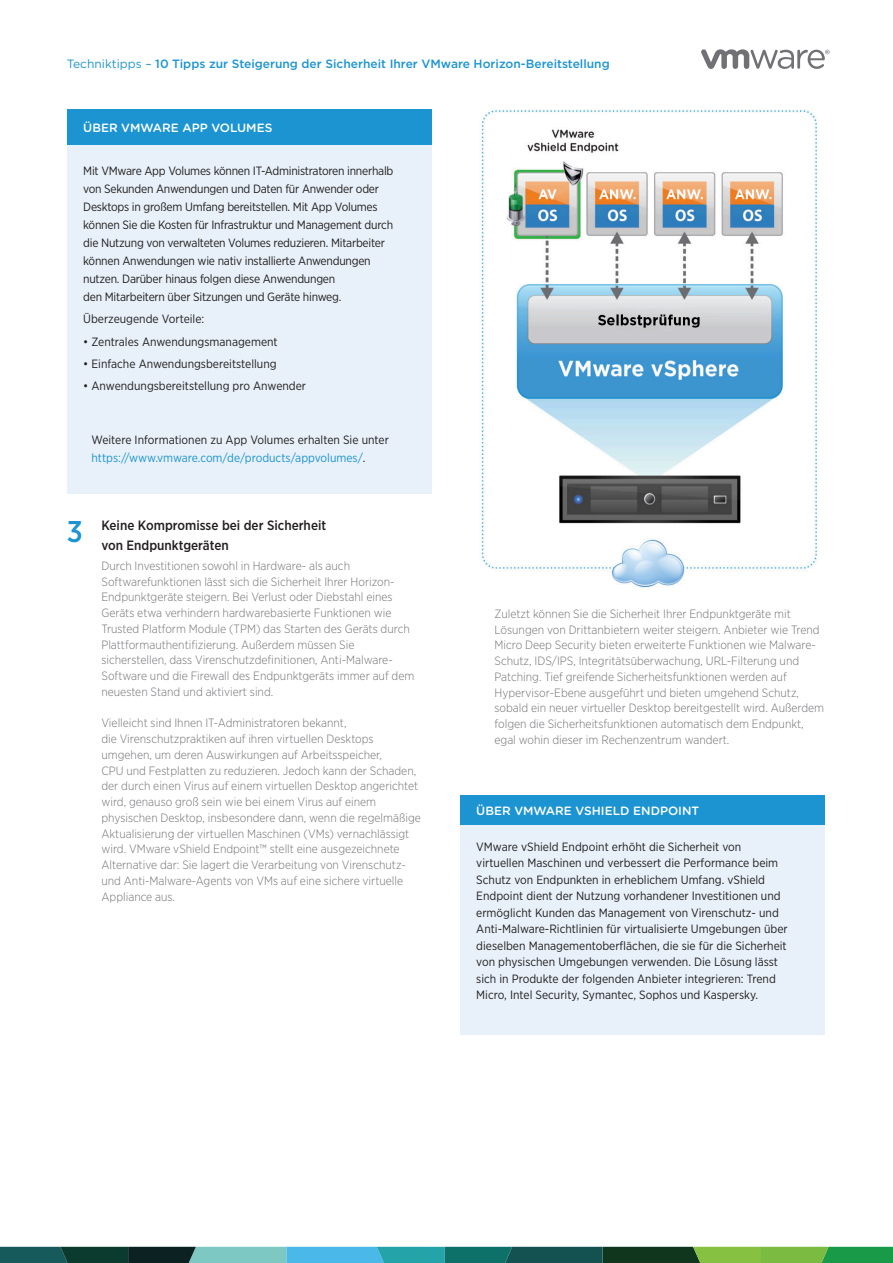
<style>
.page{position:relative;width:893px;height:1263px;background:#fff}
.page>*{position:absolute;margin:0;border:0;box-sizing:border-box;transform-origin:0 0}
.t1{font:500 30px "Gotham Narrow";color:#1c94d2}
.t2{font:500 13.5px/19.5px "Gotham Narrow";color:#231f20}
._6bT_Subhead_Number{font:300 12px/15.8px "Gotham Narrow";color:#717074}
.t3{font:12px/16.5px "Gotham Narrow";color:#231f20}
.t4{font:12px/18px "Gotham Narrow";letter-spacing:-.02em;color:#231f20}
._2aT_Small_Title{font:500 12px "Gotham";color:#1c94d2}
.t5{font:500 12px "Gotham Rounded";color:#fff}
.s1{font-weight:400}
.s2{color:#1c94d2}
</style>
<div class="page">
<svg style="left:0;top:1247px;width:893px;height:16px;background:#347e67"></svg>
<img style="left:481px;top:109px;width:336px;height:479px">
<div style="left:460px;top:817px;width:365px;height:218px;background:#e8f1f9"></div>
<div style="left:460px;top:795px;width:365px;height:29px;background:#1c94d2"></div>
<div style="left:67px;top:136px;width:365px;height:358px;background:#e8f1f9"></div>
<div style="left:67px;top:109px;width:365px;height:36px;background:#1c94d2"></div>
<svg style="left:701px;top:49px;width:129px;height:20px"></svg>
<p class="_2aT_Small_Title" style="left:67px;top:56px;width:544px"><span class="s1">Techniktipps –</span> 10 Tipps zur Steigerung der Sicherheit Ihrer VMware Horizon-Bereitstellung</p>
<p class="t5" style="left:83px;top:119px;width:191px">ÜBER VMWARE APP VOLUMES</p>
<p class="t4" style="left:83px;top:162px;width:312px">Mit VMware App Volumes können IT-Administratoren innerhalb von Sekunden Anwendungen und Daten für Anwender oder Desktops in großem Umfang bereitstellen. Mit App Volumes können Sie die Kosten für Infrastruktur und Management durch die Nutzung von verwalteten Volumes reduzieren. Mitarbeiter können Anwendungen wie nativ installierte Anwendungen nutzen. Darüber hinaus folgen diese Anwendungen<br>den Mitarbeitern über Sitzungen und Geräte hinweg.</p>
<p class="t3" style="left:83px;top:311px;width:123px">Überzeugende Vorteile:</p>
<p class="t3" style="left:83px;top:333px;width:196px">• Zentrales Anwendungsmanagement</p>
<p class="t3" style="left:83px;top:355px;width:195px">• Einfache Anwendungsbereitstellung</p>
<p class="t3" style="left:83px;top:378px;width:224px">• Anwendungsbereitstellung pro Anwender</p>
<p class="t3" style="left:92px;top:431px;width:299px;line-height:18px">Weitere Informationen zu App Volumes erhalten Sie unter <span class="s2">https://www.vmware.com/de/products/appvolumes/</span>.</p>
<p class="t1" style="left:67px;top:512px;width:17px">3</p>
<p class="t2" style="left:101px;top:515px;width:226px">Keine Kompromisse bei der Sicherheit von Endpunktgeräten</p>
<p class="_6bT_Subhead_Number" style="left:101px;top:557px;width:314px">Durch Investitionen sowohl in Hardware- als auch Softwarefunktionen lässt sich die Sicherheit Ihrer Horizon-Endpunktgeräte steigern. Bei Verlust oder Diebstahl eines Geräts etwa verhindern hardwarebasierte Funktionen wie Trusted Platform Module (TPM) das Starten des Geräts durch Plattformauthentifizierung. Außerdem müssen Sie sicherstellen, dass Virenschutzdefinitionen, Anti-Malware-Software und die Firewall des Endpunktgeräts immer auf dem neuesten Stand und aktiviert sind.</p>
<p class="_6bT_Subhead_Number" style="left:101px;top:715px;width:321px">Vielleicht sind Ihnen IT-Administratoren bekannt,<br>die Virenschutzpraktiken auf ihren virtuellen Desktops umgehen, um deren Auswirkungen auf Arbeitsspeicher,<br>CPU und Festplatten zu reduzieren. Jedoch kann der Schaden, der durch einen Virus auf einem virtuellen Desktop angerichtet wird, genauso groß sein wie bei einem Virus auf einem physischen Desktop, insbesondere dann, wenn die regelmäßige Aktualisierung der virtuellen Maschinen (VMs) vernachlässigt wird. VMware vShield Endpoint™ stellt eine ausgezeichnete Alternative dar: Sie lagert die Verarbeitung von Virenschutz&shy;und Anti-Malware-Agents von VMs auf eine sichere virtuelle Appliance aus.</p>
<p class="_6bT_Subhead_Number" style="left:494px;top:605px;width:331px">Zuletzt können Sie die Sicherheit Ihrer Endpunktgeräte mit Lösungen von Drittanbietern weiter steigern. Anbieter wie Trend Micro Deep Security bieten erweiterte Funktionen wie Malware-Schutz, IDS/IPS, Integritätsüberwachung, URL-Filterung und Patching. Tief greifende Sicherheitsfunktionen werden auf Hypervisor-Ebene ausgeführt und bieten umgehend Schutz, sobald ein neuer virtueller Desktop bereitgestellt wird. Außerdem folgen die Sicherheitsfunktionen automatisch dem Endpunkt, egal wohin dieser im Rechenzentrum wandert.</p>
<p class="t5" style="left:476px;top:802px;width:225px">ÜBER VMWARE VSHIELD ENDPOINT</p>
<p class="t3" style="left:476px;top:838px;width:313px">VMware vShield Endpoint erhöht die Sicherheit von virtuellen Maschinen und verbessert die Performance beim Schutz von Endpunkten in erheblichem Umfang. vShield Endpoint dient der Nutzung vorhandener Investitionen und ermöglicht Kunden das Management von Virenschutz- und Anti-Malware-Richtlinien für virtualisierte Umgebungen über dieselben Managementoberflächen, die sie für die Sicherheit von physischen Umgebungen verwenden. Die Lösung lässt sich in Produkte der folgenden Anbieter integrieren: Trend Micro, Intel Security, Symantec, Sophos und Kaspersky.</p>
</div>
